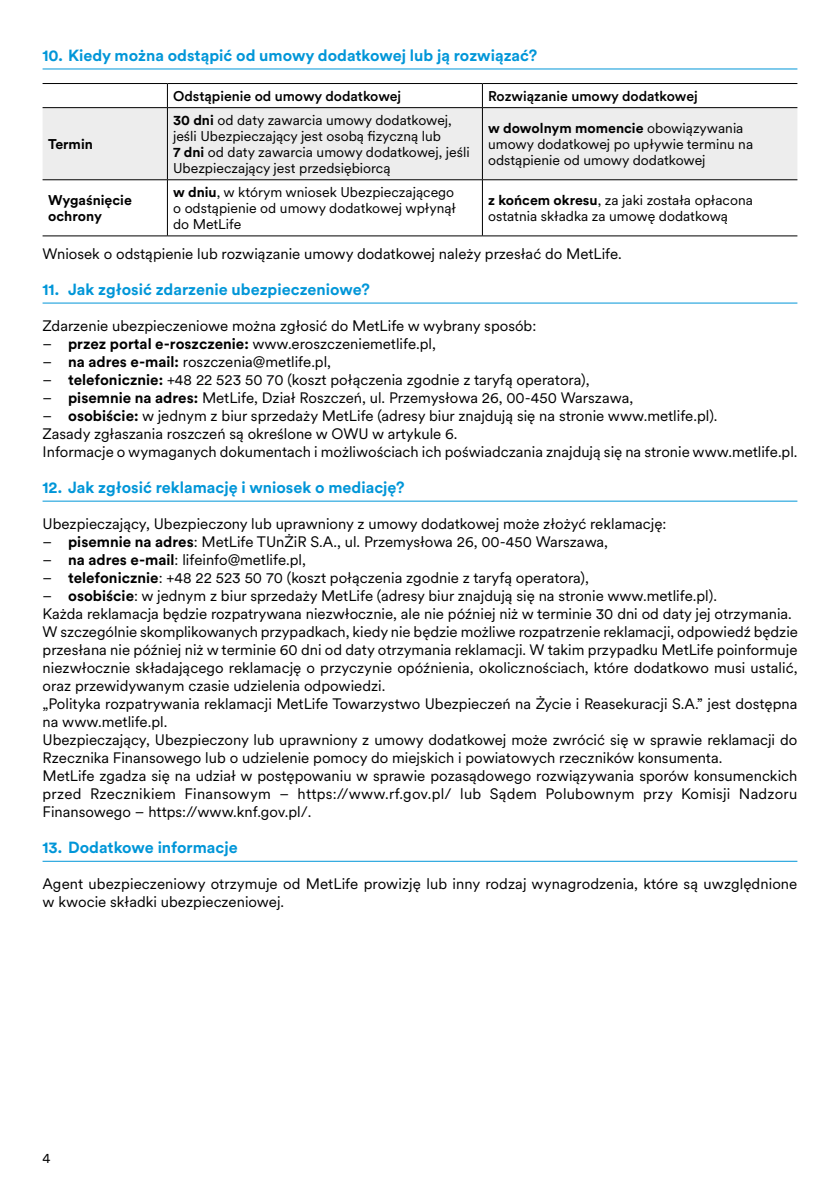
<style>
.page{position:relative;width:840px;height:1191px;background:#fff}
.page>*{position:absolute;margin:0;border:0;box-sizing:border-box;transform-origin:0 0}
.t1{font:700 16px "Met Life Circular";color:#0096d8}
.t2{font:15px/18px "Met Life Circular";color:#000}
.t3{font:14px/16px "Met Life Circular";color:#000}
.t4{font:500 14px "Met Life Circular";color:#000}
.t5{font:700 14px/16px "Met Life Circular";color:#000}
.s1{font-weight:700}
</style>
<div class="page">
<hr style="left:43px;top:68px;width:754px;height:1px;background:#0096d8">
<hr style="left:43px;top:302px;width:754px;height:1px;background:#0096d8">
<hr style="left:43px;top:500px;width:754px;height:1px;background:#0096d8">
<hr style="left:43px;top:860px;width:754px;height:1px;background:#0096d8">
<div style="left:43px;top:108px;width:754px;height:71px;background:#ededed"></div>
<hr style="left:43px;top:83px;width:124px;height:1px;background:#000">
<hr style="left:167px;top:83px;width:315px;height:1px;background:#000">
<svg style="left:167px;top:84px;width:1px;height:23px"></svg>
<hr style="left:482px;top:83px;width:315px;height:1px;background:#000">
<svg style="left:482px;top:84px;width:1px;height:23px"></svg>
<hr style="left:43px;top:107px;width:124px;height:1px;background:#000">
<hr style="left:167px;top:107px;width:315px;height:1px;background:#000">
<hr style="left:167px;top:108px;width:1px;height:71px;background:#000">
<hr style="left:482px;top:107px;width:315px;height:1px;background:#000">
<hr style="left:482px;top:108px;width:1px;height:71px;background:#000">
<hr style="left:43px;top:179px;width:124px;height:1px;background:#000">
<hr style="left:167px;top:179px;width:315px;height:1px;background:#000">
<hr style="left:167px;top:180px;width:1px;height:56px;background:#000">
<hr style="left:482px;top:179px;width:315px;height:1px;background:#000">
<hr style="left:482px;top:180px;width:1px;height:56px;background:#000">
<hr style="left:43px;top:235px;width:124px;height:1px;background:#000">
<hr style="left:167px;top:235px;width:315px;height:1px;background:#000">
<hr style="left:482px;top:235px;width:315px;height:1px;background:#000">
<p class="t1" style="left:43px;top:44px;width:496px">10. Kiedy można odstąpić od umowy dodatkowej lub ją rozwiązać?</p>
<p class="t4" style="left:173px;top:86px;width:229px">Odstąpienie od umowy dodatkowej</p>
<p class="t4" style="left:488px;top:86px;width:211px">Rozwiązanie umowy dodatkowej</p>
<p class="t5" style="left:48px;top:135px;width:46px">Termin</p>
<p class="t3" style="left:173px;top:111px;width:298px"><span class="s1">30 dni</span> od daty zawarcia umowy dodatkowej, jeśli Ubezpieczający jest osobą fizyczną lub<br><span class="s1">7 dni</span> od daty zawarcia umowy dodatkowej, jeśli Ubezpieczający jest przedsiębiorcą</p>
<p class="t3" style="left:488px;top:119px;width:266px"><span class="s1">w dowolnym momencie</span> obowiązywania umowy dodatkowej po upływie terminu na odstąpienie od umowy dodatkowej</p>
<p class="t5" style="left:48px;top:192px;width:85px">Wygaśnięcie ochrony</p>
<p class="t3" style="left:173px;top:184px;width:284px"><span class="s1">w dniu</span>, w którym wniosek Ubezpieczającego o odstąpienie od umowy dodatkowej wpłynął do MetLife</p>
<p class="t3" style="left:488px;top:192px;width:266px"><span class="s1">z końcem okresu</span>, za jaki została opłacona ostatnia składka za umowę dodatkową</p>
<p class="t2" style="left:43px;top:244px;width:580px">Wniosek o odstąpienie lub rozwiązanie umowy dodatkowej należy przesłać do MetLife.</p>
<p class="t1" style="left:43px;top:278px;width:329px">11. Jak zgłosić zdarzenie ubezpieczeniowe?</p>
<p class="t2" style="left:43px;top:316px;width:495px">Zdarzenie ubezpieczeniowe można zgłosić do MetLife w wybrany sposób:</p>
<p class="t2" style="left:43px;top:334px;width:394px">– <span class="s1">przez portal e-roszczenie:</span> www.eroszczeniemetlife.pl,</p>
<p class="t2" style="left:43px;top:352px;width:290px">– <span class="s1">na adres e-mail:</span> roszczenia@metlife.pl,</p>
<p class="t2" style="left:43px;top:370px;width:548px">– <span class="s1">telefonicznie:</span> +48 22 523 50 70 (koszt połączenia zgodnie z taryfą operatora),</p>
<p class="t2" style="left:43px;top:388px;width:591px">– <span class="s1">pisemnie na adres:</span> MetLife, Dział Roszczeń, ul. Przemysłowa 26, 00-450 Warszawa,</p>
<p class="t2" style="left:43px;top:406px;width:756px">– <span class="s1">osobiście:</span> w jednym z biur sprzedaży MetLife (adresy biur znajdują się na stronie www.metlife.pl).<br>Zasady zgłaszania roszczeń są określone w OWU w artykule 6.<br>Informacje o wymaganych dokumentach i możliwościach ich poświadczania znajdują się na stronie www.metlife.pl.</p>
<p class="t1" style="left:43px;top:476px;width:363px">12. Jak zgłosić reklamację i wniosek o mediację?</p>
<p class="t2" style="left:43px;top:514px;width:625px">Ubezpieczający, Ubezpieczony lub uprawniony z umowy dodatkowej może złożyć reklamację:</p>
<p class="t2" style="left:43px;top:532px;width:566px">– <span class="s1">pisemnie na adres</span>: MetLife TUnŻiR S.A., ul. Przemysłowa 26, 00-450 Warszawa,</p>
<p class="t2" style="left:43px;top:550px;width:265px">– <span class="s1">na adres e-mail</span>: lifeinfo@metlife.pl,</p>
<p class="t2" style="left:43px;top:568px;width:547px">– <span class="s1">telefonicznie</span>: +48 22 523 50 70 (koszt połączenia zgodnie z taryfą operatora),</p>
<p class="t2" style="left:43px;top:586px;width:756px">– <span class="s1">osobiście</span>: w jednym z biur sprzedaży MetLife (adresy biur znajdują się na stronie www.metlife.pl).<br>Każda reklamacja będzie rozpatrywana niezwłocznie, ale nie później niż w terminie 30 dni od daty jej otrzymania.<br>W szczególnie skomplikowanych przypadkach, kiedy nie będzie możliwe rozpatrzenie reklamacji, odpowiedź będzie przesłana nie później niż w terminie 60 dni od daty otrzymania reklamacji. W takim przypadku MetLife poinformuje niezwłocznie składającego reklamację o przyczynie opóźnienia, okolicznościach, które dodatkowo musi ustalić, oraz przewidywanym czasie udzielenia odpowiedzi.<br>„Polityka rozpatrywania reklamacji MetLife Towarzystwo Ubezpieczeń na Życie i Reasekuracji S.A.” jest dostępna na www.metlife.pl.<br>Ubezpieczający, Ubezpieczony lub uprawniony z umowy dodatkowej może zwrócić się w sprawie reklamacji do Rzecznika Finansowego lub o udzielenie pomocy do miejskich i powiatowych rzeczników konsumenta.<br>MetLife zgadza się na udział w postępowaniu w sprawie pozasądowego rozwiązywania sporów konsumenckich przed Rzecznikiem Finansowym – https://www.rf.gov.pl/ lub Sądem Polubownym przy Komisji Nadzoru Finansowego – https://www.knf.gov.pl/.</p>
<p class="t1" style="left:43px;top:836px;width:196px">13. Dodatkowe informacje</p>
<p class="t2" style="left:43px;top:874px;width:756px">Agent ubezpieczeniowy otrzymuje od MetLife prowizję lub inny rodzaj wynagrodzenia, które są uwzględnione w kwocie składki ubezpieczeniowej.</p>
<p class="t3" style="left:43px;top:1149px;width:10px">4</p>
</div>
